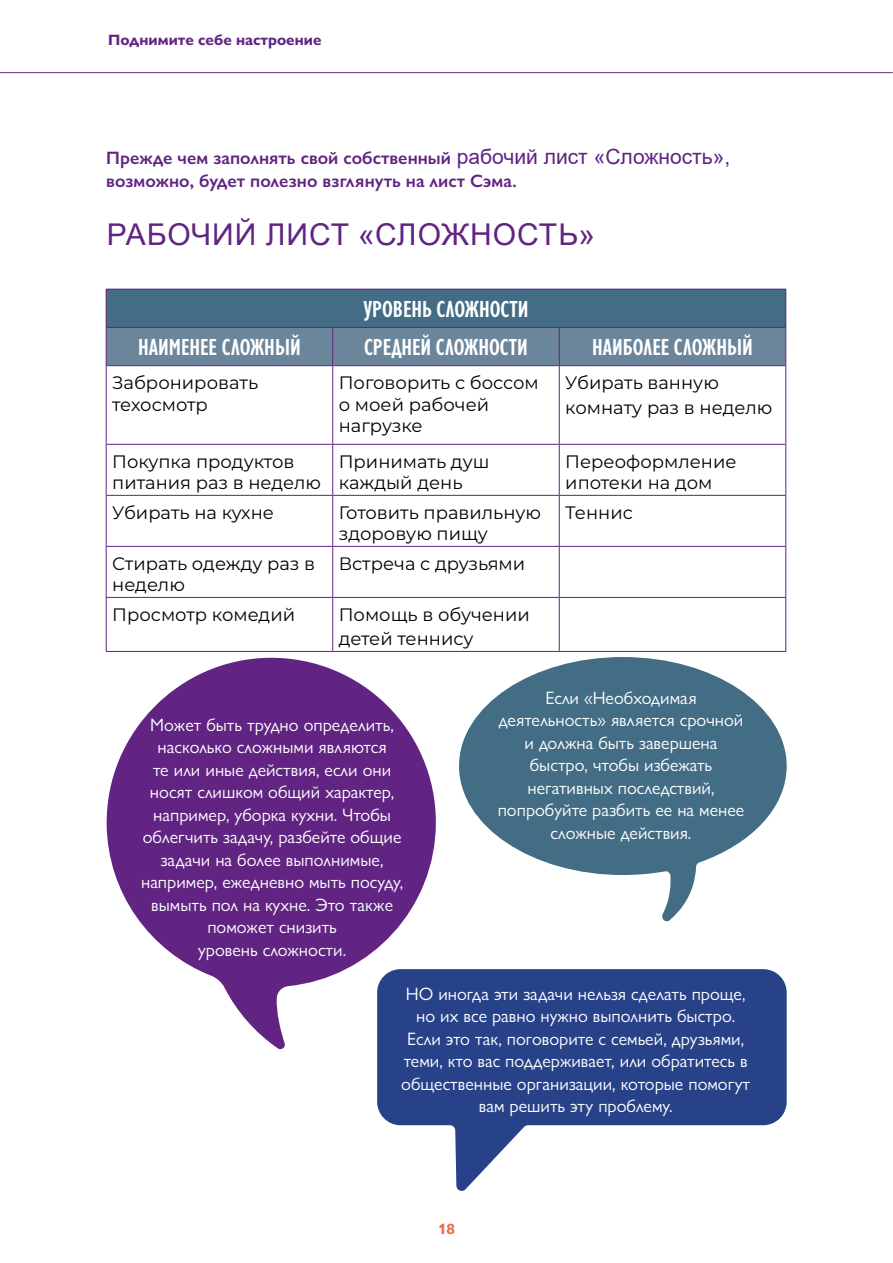
<style>
.page{position:relative;width:893px;height:1263px;background:#fff}
.page>*{position:absolute;margin:0;border:0;box-sizing:border-box;transform-origin:0 0}
.t1{font:30px "Arial";letter-spacing:.035em;color:#612482}
.t2{font:600 condensed 24px "Gill Sans Nova";color:#fff}
.t3{font:18px/22.5px "Gill Sans Nova";color:#fff;text-align:center}
.t4{font:18px/21.6px "Montserrat";color:#000}
.t5{font:600 18px/22.5px "Gill Sans Nova";color:#612482}
.t6{font:700 15px "Gill Sans Nova";color:#612482}
.t7{font:700 15px "Gill Sans Nova";color:#ed6b44}
.s1{font-family:"Arial";font-weight:400;font-size:21px}
</style>
<div class="page">
<div style="left:106px;top:289px;width:680px;height:38px;background:#436c85"></div>
<div style="left:107px;top:328px;width:678px;height:37px;background:#6b859a"></div>
<hr style="left:106px;top:289px;width:227px;height:1px;background:#612482">
<hr style="left:106px;top:289px;width:1px;height:38px;background:#612482">
<hr style="left:333px;top:289px;width:226px;height:1px;background:#612482">
<hr style="left:559px;top:289px;width:227px;height:1px;background:#612482">
<hr style="left:785px;top:289px;width:1px;height:38px;background:#612482">
<hr style="left:106px;top:327px;width:227px;height:1px;background:#612482">
<hr style="left:106px;top:328px;width:1px;height:37px;background:#612482">
<hr style="left:333px;top:327px;width:226px;height:1px;background:#612482">
<hr style="left:332px;top:328px;width:1px;height:37px;background:#612482">
<hr style="left:559px;top:327px;width:227px;height:1px;background:#612482">
<hr style="left:559px;top:328px;width:1px;height:37px;background:#612482">
<hr style="left:785px;top:328px;width:1px;height:37px;background:#612482">
<hr style="left:106px;top:365px;width:227px;height:1px;background:#612482">
<hr style="left:106px;top:366px;width:1px;height:78px;background:#612482">
<hr style="left:333px;top:365px;width:226px;height:1px;background:#612482">
<hr style="left:332px;top:366px;width:1px;height:78px;background:#612482">
<hr style="left:559px;top:365px;width:227px;height:1px;background:#612482">
<hr style="left:559px;top:366px;width:1px;height:78px;background:#612482">
<hr style="left:785px;top:366px;width:1px;height:78px;background:#612482">
<hr style="left:106px;top:444px;width:227px;height:1px;background:#612482">
<hr style="left:106px;top:445px;width:1px;height:50px;background:#612482">
<hr style="left:333px;top:444px;width:226px;height:1px;background:#612482">
<hr style="left:332px;top:445px;width:1px;height:50px;background:#612482">
<hr style="left:559px;top:444px;width:227px;height:1px;background:#612482">
<hr style="left:559px;top:445px;width:1px;height:50px;background:#612482">
<hr style="left:785px;top:445px;width:1px;height:50px;background:#612482">
<hr style="left:106px;top:495px;width:227px;height:1px;background:#612482">
<hr style="left:106px;top:496px;width:1px;height:50px;background:#612482">
<hr style="left:333px;top:495px;width:226px;height:1px;background:#612482">
<hr style="left:332px;top:496px;width:1px;height:50px;background:#612482">
<hr style="left:559px;top:495px;width:227px;height:1px;background:#612482">
<hr style="left:559px;top:496px;width:1px;height:50px;background:#612482">
<hr style="left:785px;top:496px;width:1px;height:50px;background:#612482">
<hr style="left:106px;top:546px;width:227px;height:1px;background:#612482">
<hr style="left:106px;top:547px;width:1px;height:50px;background:#612482">
<hr style="left:333px;top:546px;width:226px;height:1px;background:#612482">
<hr style="left:332px;top:547px;width:1px;height:50px;background:#612482">
<hr style="left:559px;top:546px;width:227px;height:1px;background:#612482">
<hr style="left:559px;top:547px;width:1px;height:50px;background:#612482">
<hr style="left:785px;top:547px;width:1px;height:50px;background:#612482">
<hr style="left:106px;top:597px;width:227px;height:1px;background:#612482">
<hr style="left:106px;top:598px;width:1px;height:53px;background:#612482">
<hr style="left:333px;top:597px;width:226px;height:1px;background:#612482">
<hr style="left:332px;top:598px;width:1px;height:53px;background:#612482">
<hr style="left:559px;top:597px;width:227px;height:1px;background:#612482">
<hr style="left:559px;top:598px;width:1px;height:53px;background:#612482">
<hr style="left:785px;top:598px;width:1px;height:53px;background:#612482">
<hr style="left:106px;top:651px;width:227px;height:1px;background:#612482">
<hr style="left:333px;top:651px;width:226px;height:1px;background:#612482">
<hr style="left:559px;top:651px;width:227px;height:1px;background:#612482">
<svg style="left:377px;top:969px;width:410px;height:222px;fill:#284289"></svg>
<svg style="left:106px;top:657px;width:330px;height:394px;fill:#612482"></svg>
<svg style="left:459px;top:657px;width:328px;height:265px;fill:#436c85"></svg>
<hr style="left:0;top:72px;width:893px;height:1px;background:#612482">
<p class="t6" style="left:108px;top:31px;width:215px">Поднимите себе настроение</p>
<p class="t5" style="left:106px;top:147px;width:625px">Прежде чем заполнять свой собственный <span class="s1">рабочий лист «Сложность», </span>возможно, будет полезно взглянуть на лист Сэма.</p>
<h1 class="t1" style="left:107px;top:214px;width:490px">РАБОЧИЙ ЛИСТ «СЛОЖНОСТЬ»</h1>
<h2 class="t2" style="left:363px;top:293px;width:166px">УРОВЕНЬ СЛОЖНОСТИ</h2>
<h2 class="t2" style="left:138px;top:332px;width:164px">НАИМЕНЕЕ СЛОЖНЫЙ</h2>
<h2 class="t2" style="left:364px;top:332px;width:165px">СРЕДНЕЙ СЛОЖНОСТИ</h2>
<h2 class="t2" style="left:592px;top:332px;width:162px">НАИБОЛЕЕ СЛОЖНЫЙ</h2>
<p class="t4" style="left:112px;top:371px;width:148px">Забронировать техосмотр</p>
<p class="t4" style="left:339px;top:371px;width:202px">Поговорить с боссом о моей рабочей нагрузке</p>
<p class="t4" style="left:565px;top:370px;width:208px;line-height:24.6px">Убирать ванную комнату раз в неделю</p>
<p class="t4" style="left:112px;top:450px;width:210px">Покупка продуктов питания раз в неделю</p>
<p class="t4" style="left:339px;top:450px;width:152px">Принимать душ каждый день</p>
<p class="t4" style="left:565px;top:450px;width:173px">Переоформление ипотеки на дом</p>
<p class="t4" style="left:112px;top:501px;width:163px">Убирать на кухне</p>
<p class="t4" style="left:339px;top:501px;width:204px">Готовить правильную здоровую пищу</p>
<p class="t4" style="left:565px;top:501px;width:69px">Теннис</p>
<p class="t4" style="left:112px;top:552px;width:204px">Стирать одежду раз в неделю</p>
<p class="t4" style="left:339px;top:552px;width:188px">Встреча с друзьями</p>
<p class="t4" style="left:112px;top:603px;width:184px">Просмотр комедий</p>
<p class="t4" style="left:339px;top:601px;width:193px;line-height:24.6px">Помощь в обучении детей теннису</p>
<p class="t3" style="left:141px;top:713px;width:264px">Может быть трудно определить, насколько сложными являются<br>те или иные действия, если они носят слишком общий характер, например, уборка кухни. Чтобы облегчить задачу, разбейте общие задачи на более выполнимые, например, ежедневно мыть посуду, вымыть пол на кухне. Это также поможет снизить<br>уровень сложности.</p>
<p class="t3" style="left:498px;top:686px;width:248px">Если «Необходимая деятельность» является срочной и должна быть завершена быстро, чтобы избежать негативных последствий, попробуйте разбить ее на менее сложные действия.</p>
<p class="t3" style="left:401px;top:982px;width:350px">НО иногда эти задачи нельзя сделать проще, но их все равно нужно выполнить быстро.<br>Если это так, поговорите с семьей, друзьями, теми, кто вас поддерживает, или обратитесь в общественные организации, которые помогут вам решить эту проблему.</p>
<p class="t7" style="left:438px;top:1220px;width:18px">18</p>
</div>
